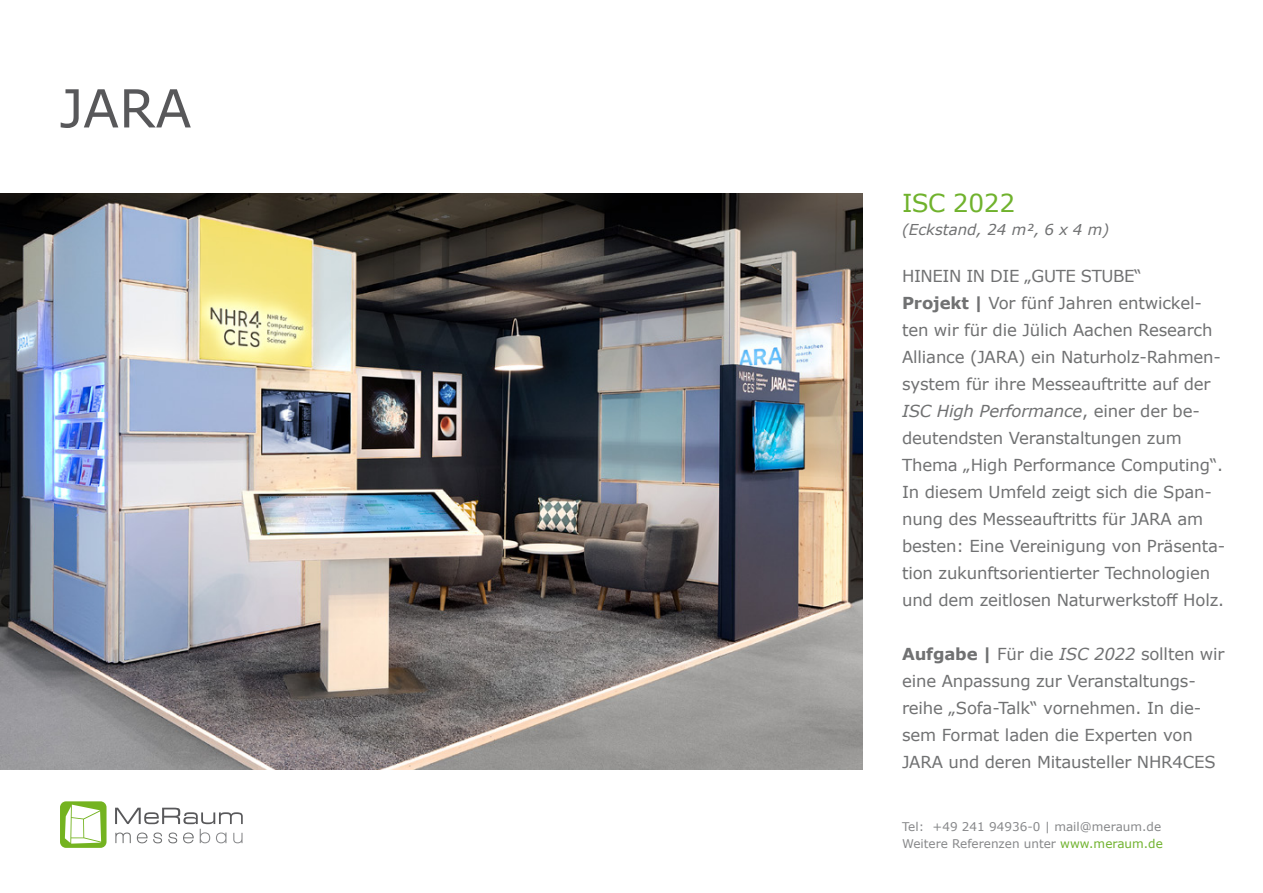
<style>
.page{position:relative;width:1263px;height:893px;background:#fff}
.page>*{position:absolute;margin:0;border:0;box-sizing:border-box;transform-origin:0 0}
.t1{font:52.5px "Verdana";color:#58585a}
.t2{font:24.75px "Verdana";letter-spacing:-.01em;color:#70b22d}
.t3{font:16.5px/27px "Verdana";letter-spacing:-.01em;color:#707172}
.t4{font:italic 15px "Verdana";color:#707172}
.t5{font:12px/17.4px "Verdana";color:#87888a}
.s1{font-weight:700}
.s2{font-style:italic}
.s3{color:#70b22d}
</style>
<div class="page">
<div style="left:60px;top:801px;width:47px;height:47px;background:#74b320;border-radius:6px"></div>
<svg style="left:115px;top:808px;width:128px;height:35px"></svg>
<svg style="left:65px;top:805px;width:36px;height:39px"></svg>
<img style="left:0;top:193px;width:862px;height:577px">
<h1 class="t1" style="left:60px;top:72px;width:133px">JARA</h1>
<h2 class="t2" style="left:902px;top:186px;width:115px">ISC 2022</h2>
<p class="t4" style="left:902px;top:219px;width:209px">(Eckstand, 24 m², 6 x 4 m)</p>
<p class="t3" style="left:902px;top:263px;width:325px">HINEIN IN DIE „GUTE STUBE“<br><span class="s1">Projekt |</span> Vor fünf Jahren entwickel&shy;ten wir für die Jülich Aachen Research Alliance (JARA) ein Naturholz-Rahmen&shy;system für ihre Messeauftritte auf der <span class="s2">ISC High Performance</span>, einer der be&shy;deutendsten Veranstaltungen zum Thema „High Performance Computing“.<br>In diesem Umfeld zeigt sich die Span&shy;nung des Messeauftritts für JARA am besten: Eine Vereinigung von Präsenta&shy;tion zukunftsorientierter Technologien und dem zeitlosen Naturwerkstoff Holz.</p>
<p class="t3" style="left:902px;top:640px;width:324px"><span class="s1">Aufgabe |</span> Für die <span class="s2">ISC 2022</span> sollten wir eine Anpassung zur Veranstaltungs&shy;reihe „Sofa-Talk“ vornehmen. In die&shy;sem Format laden die Experten von JARA und deren Mitausteller NHR4CES</p>
<p class="t5" style="left:902px;top:818px;width:262px">Tel: +49 241 94936-0 | mail@meraum.de<br>Weitere Referenzen unter <span class="s3">www.meraum.de</span></p>
</div>
